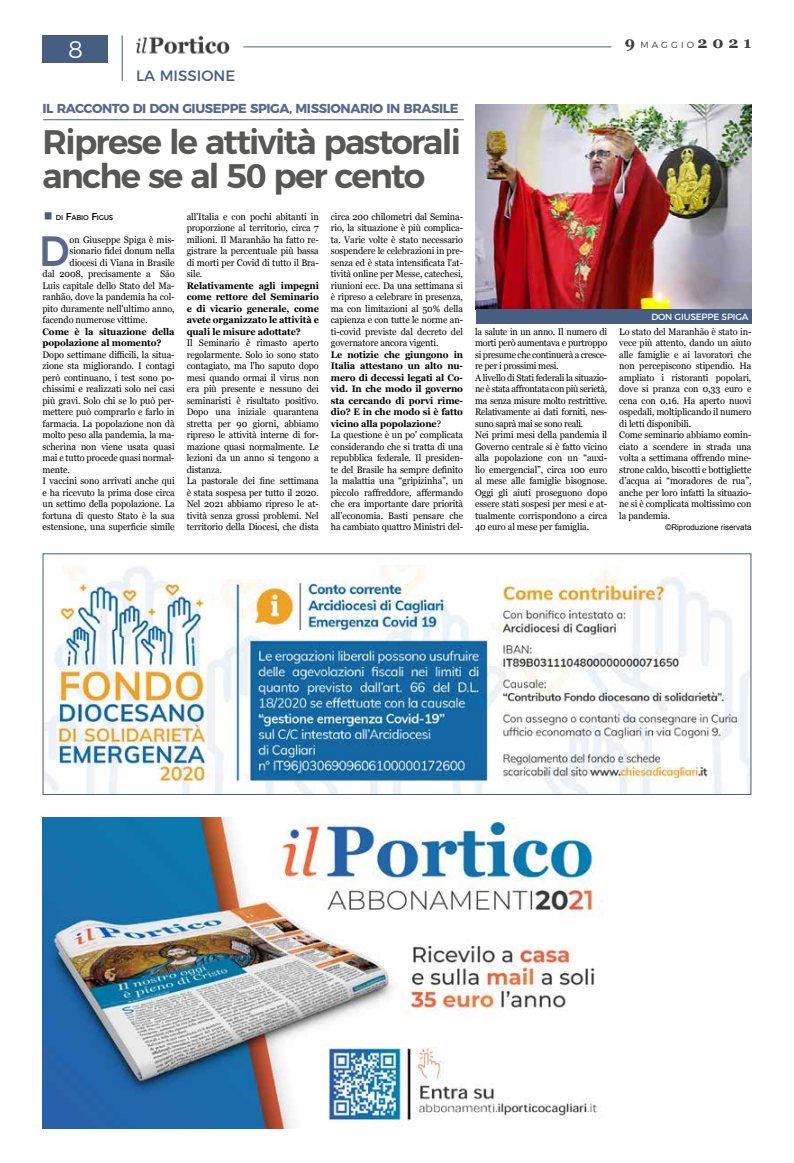
<style>
.page{position:relative;width:794px;height:1163px;background:#fff}
.page>*{position:absolute;margin:0;border:0;box-sizing:border-box;transform-origin:0 0}
.t1{font:500 42.4px "Montserrat";color:#576a8d;scale:.93 1}
.t2{font:600 34px/34px "Montserrat";letter-spacing:-.05em;color:#575756}
.t3{font:300 24px "Montserrat";color:#fff}
.t4{font:15px "Montserrat";color:#455e82}
.t5{font:700 13px "Montserrat";letter-spacing:-.03em;color:#576a8d}
.t6{font:9.5px/11.5px "Georgia";letter-spacing:-.01em;color:#000;scale:.96 1}
.t7{font:9.5px/11.5px "Georgia";letter-spacing:-.03em;color:#000;scale:.96 1}
.t8{font:700 9.5px/11.5px "Georgia";letter-spacing:-.01em;color:#000;scale:.96 1}
.t9{font:9px "Montserrat";letter-spacing:-.02em;color:#fff}
.t10{font:300 9px "Montserrat";letter-spacing:.35em;color:#3c3c3b}
.t11{font:8px "Arial";color:#000}
.t12{font:7px "Montserrat";letter-spacing:-.03em;color:#000}
.s1{font-family:"Georgia";font-weight:700;font-size:16px}
.s2{font-size:10px}
.s3{font-weight:700}
</style>
<div class="page">
<hr style="left:243px;top:47px;width:368px;height:1px;background:#455e82">
<div style="left:43px;top:35px;width:65px;height:27px;background:#455e82"></div>
<hr style="left:122px;top:35px;width:1px;height:46px;background:#455e82">
<img style="left:136px;top:35px;width:94px;height:19px">
<hr style="left:43px;top:119px;width:421px;height:1px;background:#455e82">
<img style="left:475px;top:105px;width:276px;height:204px">
<div style="left:475px;top:309px;width:276px;height:14px;background:#455e82"></div>
<img style="left:42px;top:817px;width:561px;height:311px">
<img style="left:45px;top:565px;width:704px;height:227px">
<div style="left:43px;top:553px;width:708px;height:241px;border:1px solid #455e82"></div>
<h3 class="t3" style="left:68px;top:30px;width:16px">8</h3>
<p class="t10" style="left:625px;top:37px;width:128px"><span class="s1">9</span> MAGGIO<span class="s1">2021</span></p>
<h3 class="t4" style="left:136px;top:64px;width:101px">LA MISSIONE</h3>
<h3 class="t5" style="left:43px;top:98px;width:417px">IL RACCONTO DI DON GIUSEPPE SPIGA, MISSIONARIO IN BRASILE</h3>
<h2 class="t2" style="left:43px;top:122px;width:420px">Riprese le attività pastorali anche se al 50 per cento</h2>
<p class="t12" style="left:56px;top:211px;width:59px">DI <span class="s2">F</span>ABIO <span class="s2">F</span>IGUS</p>
<h1 class="t1" style="left:39px;top:216px;width:34px">D</h1>
<p class="t6" style="left:70px;top:233px;width:111px">on Giuseppe Spiga è mis-</p>
<p class="t6" style="left:70px;top:245px;width:111px">sionario fidei donum nella</p>
<p class="t6" style="left:70px;top:256px;width:111px">diocesi di Viana in Brasile</p>
<p class="t6" style="left:43px;top:268px;width:139px">dal 2008, precisamente a São</p>
<p class="t6" style="left:43px;top:279px;width:139px">Luis capitale dello Stato del Ma-</p>
<p class="t6" style="left:43px;top:291px;width:139px">ranhão, dove la pandemia ha col-</p>
<p class="t6" style="left:43px;top:302px;width:139px">pito duramente nell'ultimo anno,</p>
<p class="t6" style="left:43px;top:314px;width:111px">facendo numerose vittime.</p>
<p class="t8" style="left:43px;top:325px;width:139px">Come è la situazione della popolazione al momento?</p>
<p class="t6" style="left:43px;top:348px;width:139px">Dopo settimane difficili, la situa&shy;zione sta migliorando. I contagi però continuano, i test sono po&shy;chissimi e realizzati solo nei casi più gravi. Solo chi se lo può per&shy;mettere può comprarlo e farlo in farmacia. La popolazione non dà molto peso alla pandemia, la ma&shy;scherina non viene usata quasi mai e tutto procede quasi normal&shy;mente.<br>I vaccini sono arrivati anche qui e ha ricevuto la prima dose circa un settimo della popolazione. La fortuna di questo Stato è la sua estensione, una superficie simile</p>
<p class="t6" style="left:187px;top:210px;width:139px;text-align:justify">all’Italia e con pochi abitanti in proporzione al territorio, circa 7 milioni. Il Maranhão ha fatto re&shy;gistrare la percentuale più bassa di morti per Covid di tutto il Bra&shy;sile.</p>
<p class="t8" style="left:187px;top:279px;width:139px;text-align:justify">Relativamente agli impegni come rettore del Seminario e di vicario generale, come avete organizzato le attività e quali le misure adottate?</p>
<p class="t6" style="left:187px;top:337px;width:139px">Il Seminario è rimasto aperto regolarmente. Solo io sono stato contagiato, ma l'ho saputo dopo mesi quando ormai il virus non era più presente e nessuno dei seminaristi è risultato positivo.<br>Dopo una iniziale quarantena stretta per 90 giorni, abbiamo ripreso le attività interne di for&shy;mazione quasi normalmente. Le lezioni da un anno si tengono a distanza.<br>La pastorale dei fine settimana è stata sospesa per tutto il 2020.<br>Nel 2021 abbiamo ripreso le at&shy;tività senza grossi problemi. Nel territorio della Diocesi, che dista</p>
<p class="t6" style="left:331px;top:210px;width:139px;text-align:justify">circa 200 chilometri dal Semina&shy;rio, la situazione è più complica&shy;ta. Varie volte è stato necessario sospendere le celebrazioni in pre&shy;senza ed è stata intensificata l'at&shy;tività online per Messe, catechesi, riunioni ecc. Da una settimana si è ripreso a celebrare in presenza, ma con limitazioni al 50% della capienza e con tutte le norme an&shy;ti-covid previste dal decreto del governatore ancora vigenti.</p>
<p class="t6" style="left:331px;top:348px;width:139px"><span class="s3">Le notizie che giungono in<br>Italia attestano un alto nu&shy;mero di decessi legati al Co&shy;vid. In che modo il governo sta cercando di porvi rime&shy;dio? E in che modo si è fatto vicino alla popolazione</span>?<br>La questione è un po' complicata considerando che si tratta di una repubblica federale. Il presiden&shy;te del Brasile ha sempre definito la malattia una “gripizinha”, un piccolo raffreddore, affermando che era importante dare priorità all’economia. Basti pensare che ha cambiato quattro Ministri del-</p>
<p class="t9" style="left:651px;top:309px;width:99px">DON GIUSEPPE SPIGA</p>
<p class="t7" style="left:475px;top:325px;width:139px">la salute in un anno. Il numero di morti però aumentava e purtroppo si presume che continuerà a cresce&shy;re per i prossimi mesi.<br>A livello di Stati federali la situazio&shy;ne è stata affrontata con più serietà, ma senza misure molto restrittive.<br>Relativamente ai dati forniti, nes&shy;suno saprà mai se sono reali.<br>Nei primi mesi della pandemia il<br>Governo centrale si è fatto vicino alla popolazione con un “auxi&shy;lio emergencial”, circa 100 euro al mese alle famiglie bisognose.<br>Oggi gli aiuti proseguono dopo essere stati sospesi per mesi e at&shy;tualmente corrispondono a circa<br>40 euro al mese per famiglia.</p>
<p class="t6" style="left:619px;top:325px;width:139px">Lo stato del Maranhão è stato in&shy;vece più attento, dando un aiuto alle famiglie e ai lavoratori che non percepiscono stipendio. Ha ampliato i ristoranti popolari, dove si pranza con 0,33 euro e cena con 0,16. Ha aperto nuovi ospedali, moltiplicando il numero di letti disponibili.<br>Come seminario abbiamo comin&shy;ciato a scendere in strada una volta a settimana offrendo mine&shy;strone caldo, biscotti e bottigliette d’acqua ai “moradores de rua”, anche per loro infatti la situazio&shy;ne si è complicata moltissimo con la pandemia.</p>
<p class="t11" style="left:665px;top:522px;width:87px">©Riproduzione riservata</p>
</div>
